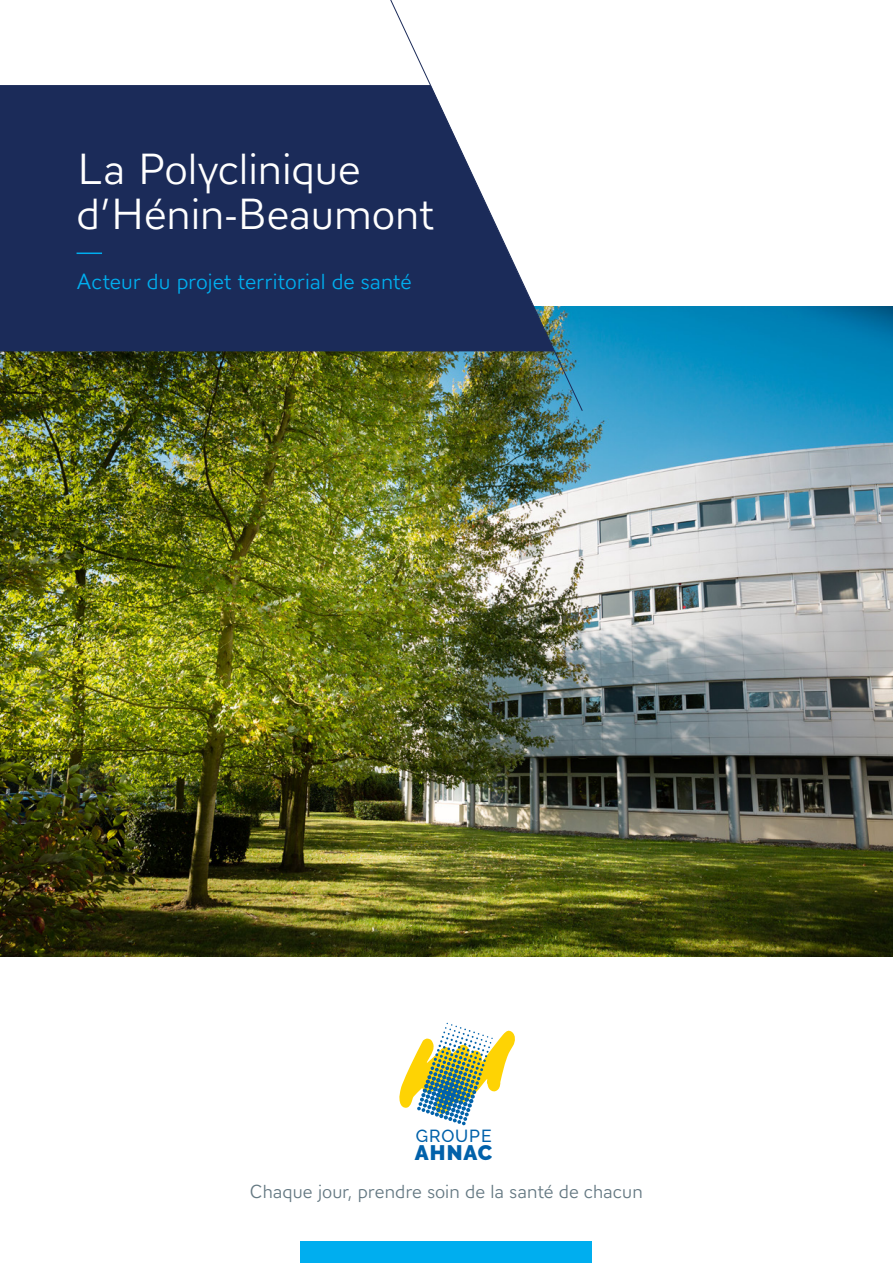
<style>
.page{position:relative;width:893px;height:1263px;background:#fff}
.page>*{position:absolute;margin:0;border:0;box-sizing:border-box;transform-origin:0 0}
.t1{font:300 45px/45px "AW Conqueror Sans";letter-spacing:-.02em;color:#fff}
.t2{font:300 22.5px "AW Conqueror Sans";letter-spacing:-.015em;color:#00aeef}
.t3{font:900 20.85px "Raleway";letter-spacing:.05em;color:#0161aa}
.t4{font:300 19.5px "AW Conqueror Sans";letter-spacing:-.02em;color:#647882}
.t5{font:500 17.4px "Raleway";letter-spacing:.05em;color:#0161aa}
</style>
<div class="page">
<img style="left:0;top:306px;width:893px;height:650px">
<div style="left:0;top:85px;width:380px;height:266px;background:#1b2b59"></div>
<svg style="left:399px;top:1023px;width:116px;height:102px"></svg>
<div style="left:301px;top:1242px;width:291px;height:21px;background:#00aeef"></div>
<hr style="left:77px;top:252px;width:25px;height:2px;background:#00aeef">
<svg style="left:380px;top:0;width:203px;height:412px"></svg>
<h1 class="t1" style="left:77px;top:146px;width:360px">La Polyclinique d’Hénin-Beaumont</h1>
<p class="t2" style="left:77px;top:263px;width:337px">Acteur du projet territorial de santé</p>
<p class="t5" style="left:416px;top:1126px;width:77px">GROUPE</p>
<p class="t3" style="left:415px;top:1141px;width:79px">AHNAC</p>
<p class="t4" style="left:250px;top:1175px;width:395px">Chaque jour, prendre soin de la santé de chacun</p>
</div>
